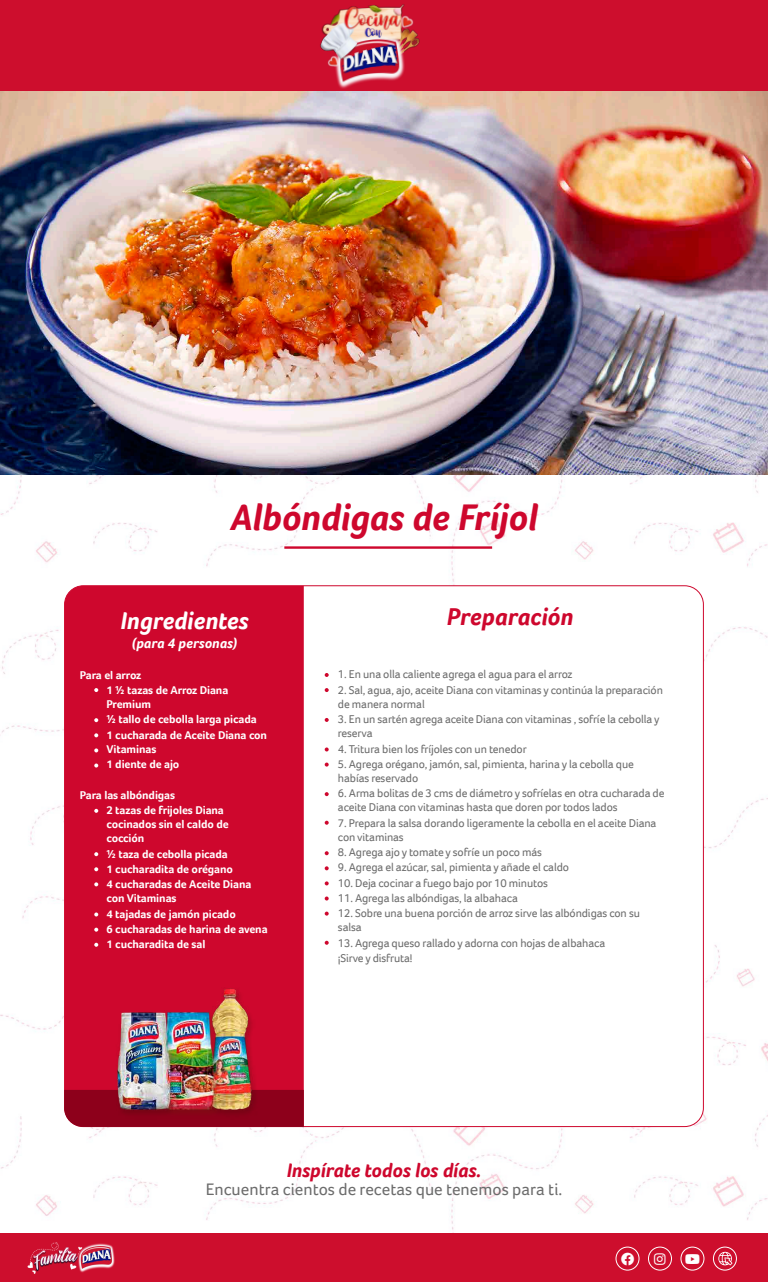
<style>
.page{position:relative;width:768px;height:1282px;background:#fff}
.page>*{position:absolute;margin:0;border:0;box-sizing:border-box;transform-origin:0 0}
.t1{font:italic 700 38px "Foco W06";color:#ce072d}
.t2{font:italic 700 24.96px "Foco W06";color:#fff}
.t3{font:italic 700 24.96px "Foco W06";color:#ce072d}
.t4{font:italic 700 20.16px "Foco";letter-spacing:-.005em;color:#ce072d}
.t5{font:17.12px "Foco";color:#6c6c6c}
.t6{font:italic 700 14.48px "Foco W06";color:#fff}
.t7{font:11.6px/14px "Foco W06";letter-spacing:-.01em;color:#6c6c6c}
.t8{font:700 11.6px/15.3px "Foco W06";letter-spacing:-.01em;color:#fff}
</style>
<div class="page">
<img style="left:0;top:474px;width:768px;height:759px">
<img style="left:0;top:91px;width:768px;height:383px">
<div style="left:0;top:0;width:768px;height:91px;background:#cd0e2d"></div>
<img style="left:320px;top:4px;width:100px;height:84px">
<div style="left:0;top:1233px;width:768px;height:49px;background:#cd0e2d"></div>
<img style="left:27px;top:1242px;width:88px;height:32px">
<svg style="left:718px;top:1251px;width:15px;height:14px"></svg>
<div style="left:616px;top:1246px;width:23px;height:24px;border:1px solid #fff;border-radius:50%"></div>
<div style="left:648px;top:1246px;width:24px;height:24px;border:1px solid #fff;border-radius:50%"></div>
<div style="left:681px;top:1246px;width:23px;height:24px;border:1px solid #fff;border-radius:50%"></div>
<div style="left:713px;top:1246px;width:24px;height:24px;border:1px solid #fff;border-radius:50%"></div>
<hr style="left:284px;top:546px;width:208px;height:3px;background:#ce072d">
<div style="left:65px;top:586px;width:638px;height:540px;background:#fff;border-radius:19px"></div>
<div style="left:65px;top:586px;width:239px;height:504px;background:#ce072d"></div>
<svg style="left:64px;top:1090px;width:240px;height:37px"></svg>
<img style="left:71px;top:946px;width:228px;height:228px">
<svg style="left:325px;top:673px;width:4px;height:4px"></svg>
<svg style="left:325px;top:688px;width:4px;height:4px"></svg>
<svg style="left:325px;top:718px;width:4px;height:4px"></svg>
<svg style="left:325px;top:747px;width:4px;height:4px"></svg>
<svg style="left:325px;top:762px;width:4px;height:4px"></svg>
<svg style="left:325px;top:792px;width:4px;height:4px"></svg>
<svg style="left:325px;top:820px;width:4px;height:4px"></svg>
<svg style="left:325px;top:851px;width:4px;height:4px"></svg>
<svg style="left:325px;top:866px;width:4px;height:4px"></svg>
<svg style="left:325px;top:881px;width:4px;height:4px"></svg>
<svg style="left:325px;top:896px;width:4px;height:4px"></svg>
<svg style="left:325px;top:911px;width:4px;height:4px"></svg>
<svg style="left:325px;top:940px;width:4px;height:4px"></svg>
<svg style="left:94px;top:688px;width:4px;height:4px"></svg>
<svg style="left:94px;top:718px;width:4px;height:4px"></svg>
<svg style="left:94px;top:733px;width:4px;height:4px"></svg>
<svg style="left:94px;top:748px;width:4px;height:4px"></svg>
<svg style="left:94px;top:763px;width:4px;height:4px"></svg>
<svg style="left:94px;top:809px;width:4px;height:4px"></svg>
<svg style="left:94px;top:852px;width:4px;height:4px"></svg>
<svg style="left:94px;top:867px;width:4px;height:4px"></svg>
<svg style="left:94px;top:882px;width:4px;height:4px"></svg>
<svg style="left:94px;top:912px;width:4px;height:4px"></svg>
<svg style="left:94px;top:927px;width:4px;height:4px"></svg>
<svg style="left:94px;top:942px;width:4px;height:4px"></svg>
<h1 class="t1" style="left:230px;top:494px;width:309px">Albóndigas de Fríjol</h1>
<h2 class="t2" style="left:121px;top:605px;width:130px">Ingredientes</h2>
<h2 class="t3" style="left:447px;top:601px;width:128px">Preparación</h2>
<p class="t6" style="left:131px;top:635px;width:108px">(para 4 personas)</p>
<p class="t8" style="left:107px;top:667px;width:123px;text-indent:-27px">Para el arroz<br>1 ½ tazas de Arroz Diana</p>
<p class="t8" style="left:107px;top:696px;width:162px">Premium<br>½ tallo de cebolla larga picada<br>1 cucharada de Aceite Diana con</p>
<p class="t8" style="left:107px;top:741px;width:74px">Vitaminas<br>1 diente de ajo</p>
<p class="t8" style="left:107px;top:787px;width:119px;text-indent:-27px">Para las albóndigas<br>2 tazas de frijoles Diana</p>
<p class="t8" style="left:107px;top:817px;width:124px;line-height:14px">cocinados sin el caldo de cocción</p>
<p class="t8" style="left:107px;top:846px;width:146px">½ taza de cebolla picada<br>1 cucharadita de orégano<br>4 cucharadas de Aceite Diana</p>
<p class="t8" style="left:107px;top:890px;width:163px">con Vitaminas<br>4 tajadas de jamón picado<br>6 cucharadas de harina de avena<br>1 cucharadita de sal</p>
<p class="t7" style="left:338px;top:667px;width:236px">1. En una olla caliente agrega el agua para el arroz</p>
<p class="t7" style="left:338px;top:683px;width:327px">2. Sal, agua, ajo, aceite Diana con vitaminas y continúa la preparación de manera normal</p>
<p class="t7" style="left:338px;top:712px;width:323px">3. En un sartén agrega aceite Diana con vitaminas , sofríe la cebolla y reserva</p>
<p class="t7" style="left:338px;top:741px;width:190px">4. Tritura bien los fríjoles con un tenedor</p>
<p class="t7" style="left:338px;top:757px;width:297px">5. Agrega orégano, jamón, sal, pimienta, harina y la cebolla que habías reservado</p>
<p class="t7" style="left:338px;top:786px;width:328px">6. Arma bolitas de 3 cms de diámetro y sofríelas en otra cucharada de aceite Diana con vitaminas hasta que doren por todos lados</p>
<p class="t7" style="left:338px;top:815px;width:320px">7. Prepara la salsa dorando ligeramente la cebolla en el aceite Diana con vitaminas</p>
<p class="t7" style="left:338px;top:845px;width:206px">8. Agrega ajo y tomate y sofríe un poco más</p>
<p class="t7" style="left:338px;top:860px;width:233px">9. Agrega el azúcar, sal, pimienta y añade el caldo</p>
<p class="t7" style="left:338px;top:875px;width:212px">10. Deja cocinar a fuego bajo por 10 minutos</p>
<p class="t7" style="left:338px;top:891px;width:181px">11. Agrega las albóndigas, la albahaca</p>
<p class="t7" style="left:338px;top:906px;width:303px">12. Sobre una buena porción de arroz sirve las albóndigas con su salsa</p>
<p class="t7" style="left:338px;top:935px;width:269px;line-height:15.3px">13. Agrega queso rallado y adorna con hojas de albahaca ¡Sirve y disfruta!</p>
<h3 class="t4" style="left:287px;top:1157px;width:196px">Inspírate todos los días.</h3>
<h3 class="t5" style="left:206px;top:1180px;width:358px">Encuentra cientos de recetas que tenemos para ti.</h3>
</div>
